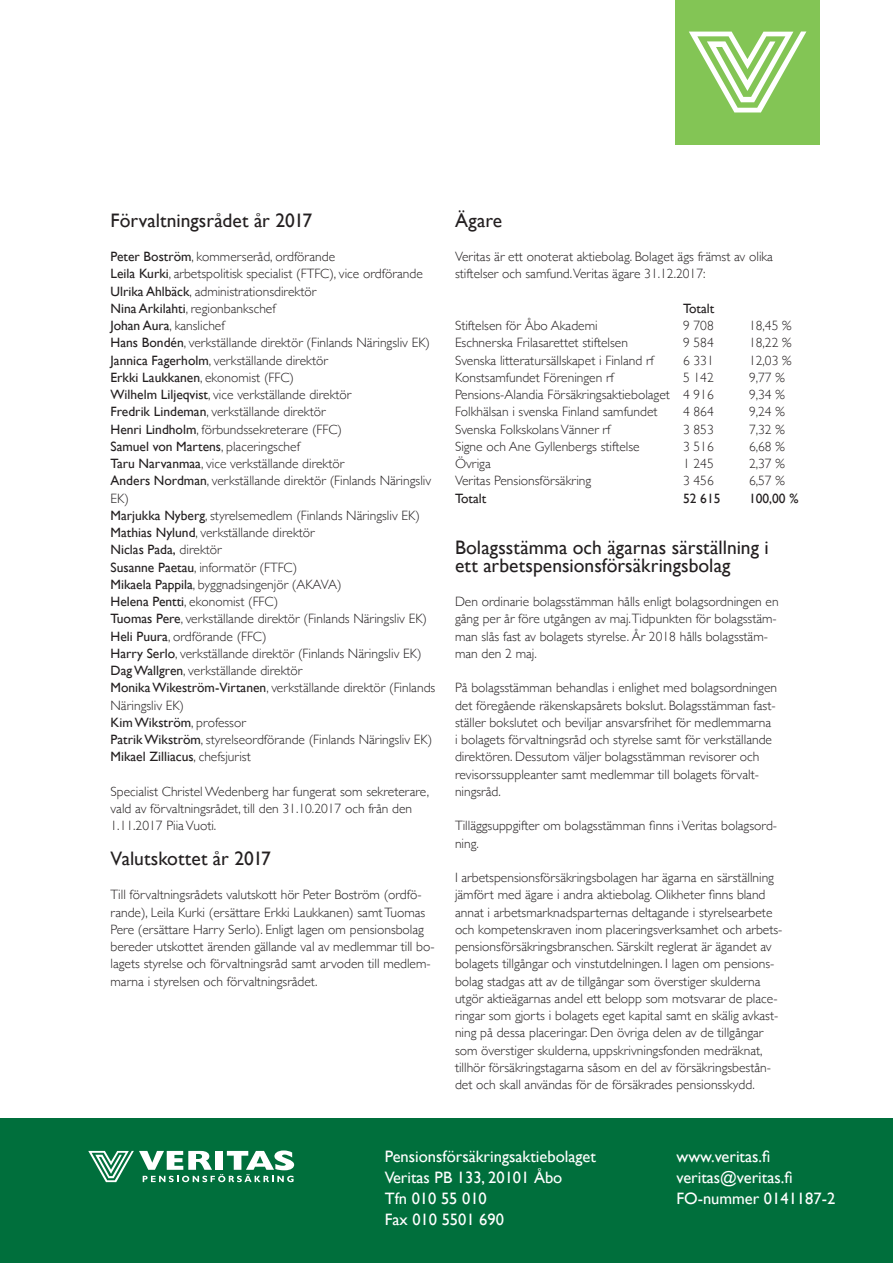
<style>
.page{position:relative;width:893px;height:1263px;background:#fff}
.page>*{position:absolute;margin:0;border:0;box-sizing:border-box;transform-origin:0 0}
.t1{font:19.5px/17.2px "Gill Sans";color:#231f20}
.t2{font:16.5px/21px "Gill Sans";color:#fff}
.t3{font:300 13.5px/17.2px "Gill Sans";color:#231f20}
.t4{font:13.5px "Gill Sans";color:#231f20}
.s1{font-weight:400}
</style>
<div class="page">
<div style="left:676px;top:0;width:144px;height:144px;background:#83c555"></div>
<svg style="left:689px;top:32px;width:117px;height:80px"></svg>
<div style="left:0;top:1119px;width:893px;height:144px;background:#006f3c"></div>
<svg style="left:88px;top:1150px;width:206px;height:32px"></svg>
<h1 class="t1" style="left:111px;top:211px;width:203px">Förvaltningsrådet år 2017</h1>
<p class="t3" style="left:111px;top:247px;width:326px"><span class="s1">Peter Boström</span>, kommerseråd, ordförande<br><span class="s1">Leila Kurki</span>, arbetspolitisk specialist (FTFC), vice ordförande <span class="s1">Ulrika Ahlbäck</span>, administrationsdirektör<br><span class="s1">Nina Arkilahti</span>, regionbankschef<br><span class="s1">Johan Aura</span>, kanslichef<br><span class="s1">Hans Bondén</span>, verkställande direktör (Finlands Näringsliv EK)<br><span class="s1">Jannica Fagerholm</span>, verkställande direktör<br><span class="s1">Erkki Laukkanen</span>, ekonomist (FFC)<br><span class="s1">Wilhelm Liljeqvist</span>, vice verkställande direktör<br><span class="s1">Fredrik Lindeman</span>, verkställande direktör<br><span class="s1">Henri Lindholm</span>, förbundssekreterare (FFC)<br><span class="s1">Samuel von Martens</span>, placeringschef<br><span class="s1">Taru Narvanmaa</span>, vice verkställande direktör<br><span class="s1">Anders Nordman</span>, verkställande direktör (Finlands Näringsliv EK)<br><span class="s1">Marjukka Nyberg</span>, styrelsemedlem (Finlands Näringsliv EK)<br><span class="s1">Mathias Nylund</span>, verkställande direktör<br><span class="s1">Niclas Pada,</span> direktör<br><span class="s1">Susanne Paetau</span>, informatör (FTFC)<br><span class="s1">Mikaela Pappila</span>, byggnadsingenjör (AKAVA)<br><span class="s1">Helena Pentti</span>, ekonomist (FFC)<br><span class="s1">Tuomas Pere</span>, verkställande direktör (Finlands Näringsliv EK)<br><span class="s1">Heli Puura</span>, ordförande (FFC)<br><span class="s1">Harry Serlo</span>, verkställande direktör (Finlands Näringsliv EK)<br><span class="s1">Dag Wallgren</span>, verkställande direktör<br><span class="s1">Monika Wikeström-Virtanen</span>, verkställande direktör (Finlands Näringsliv EK)<br><span class="s1">Kim Wikström</span>, professor<br><span class="s1">Patrik Wikström</span>, styrelseordförande (Finlands Näringsliv EK)<br><span class="s1">Mikael Zilliacus</span>, chefsjurist</p>
<p class="t3" style="left:111px;top:782px;width:320px">Specialist Christel Wedenberg har fungerat som sekreterare, vald av förvaltningsrådet, till den 31.10.2017 och från den<br>1.11.2017 Piia Vuoti.</p>
<h1 class="t1" style="left:111px;top:849px;width:162px">Valutskottet år 2017</h1>
<p class="t3" style="left:111px;top:886px;width:326px">Till förvaltningsrådets valutskott hör Peter Boström (ordfö&shy;rande), Leila Kurki (ersättare Erkki Laukkanen) samt Tuomas Pere (ersättare Harry Serlo). Enligt lagen om pensionsbolag bereder utskottet ärenden gällande val av medlemmar till bo&shy;lagets styrelse och förvaltningsråd samt arvoden till medlem&shy;marna i styrelsen och förvaltningsrådet.</p>
<h1 class="t1" style="left:455px;top:211px;width:49px">Ägare</h1>
<p class="t3" style="left:455px;top:247px;width:320px">Veritas är ett onoterat aktiebolag. Bolaget ägs främst av olika stiftelser och samfund.Veritas ägare 31.12.2017:</p>
<p class="t4" style="left:683px;top:300px;width:33px">Totalt</p>
<p class="t3" style="left:455px;top:316px;width:144px">Stiftelsen för Åbo Akademi</p>
<p class="t3" style="left:683px;top:316px;width:32px">9 708</p>
<p class="t3" style="left:749px;top:316px;width:44px">18,45 %</p>
<p class="t3" style="left:455px;top:334px;width:174px">Eschnerska Frilasarettet stiftelsen</p>
<p class="t3" style="left:683px;top:334px;width:32px">9 584</p>
<p class="t3" style="left:749px;top:334px;width:44px">18,22 %</p>
<p class="t3" style="left:455px;top:351px;width:200px">Svenska litteratursällskapet i Finland rf</p>
<p class="t3" style="left:683px;top:351px;width:32px">6 331</p>
<p class="t3" style="left:749px;top:351px;width:44px">12,03 %</p>
<p class="t3" style="left:455px;top:368px;width:160px">Konstsamfundet Föreningen rf</p>
<p class="t3" style="left:683px;top:368px;width:32px">5 142</p>
<p class="t3" style="left:749px;top:368px;width:37px">9,77 %</p>
<p class="t3" style="left:455px;top:385px;width:260px">Pensions-Alandia Försäkringsaktiebolaget 4 916</p>
<p class="t3" style="left:749px;top:385px;width:37px">9,34 %</p>
<p class="t3" style="left:455px;top:403px;width:204px">Folkhälsan i svenska Finland samfundet</p>
<p class="t3" style="left:683px;top:403px;width:32px">4 864</p>
<p class="t3" style="left:749px;top:403px;width:37px">9,24 %</p>
<p class="t3" style="left:455px;top:420px;width:157px">Svenska Folkskolans Vänner rf</p>
<p class="t3" style="left:683px;top:420px;width:32px">3 853</p>
<p class="t3" style="left:749px;top:420px;width:37px">7,32 %</p>
<p class="t3" style="left:455px;top:437px;width:186px">Signe och Ane Gyllenbergs stiftelse</p>
<p class="t3" style="left:683px;top:437px;width:32px">3 516</p>
<p class="t3" style="left:749px;top:437px;width:37px">6,68 %</p>
<p class="t3" style="left:455px;top:454px;width:37px">Övriga</p>
<p class="t3" style="left:683px;top:454px;width:32px">1 245</p>
<p class="t3" style="left:749px;top:454px;width:37px">2,37 %</p>
<p class="t3" style="left:455px;top:472px;width:138px">Veritas Pensionsförsäkring</p>
<p class="t3" style="left:683px;top:472px;width:32px">3 456</p>
<p class="t3" style="left:749px;top:472px;width:37px">6,57 %</p>
<p class="t4" style="left:455px;top:490px;width:33px">Totalt</p>
<p class="t4" style="left:683px;top:490px;width:39px">52 615</p>
<p class="t4" style="left:749px;top:490px;width:51px">100,00 %</p>
<h1 class="t1" style="left:455px;top:539px;width:315px">Bolagsstämma och ägarnas särställning i ett arbetspensionsförsäkringsbolag</h1>
<p class="t3" style="left:455px;top:592px;width:325px">Den ordinarie bolagsstämman hålls enligt bolagsordningen en gång per år före utgången av maj.Tidpunkten för bolagsstäm&shy;man slås fast av bolagets styrelse. År 2018 hålls bolagsstäm&shy;man den 2 maj.</p>
<p class="t3" style="left:455px;top:679px;width:324px">På bolagsstämman behandlas i enlighet med bolagsordningen det föregående räkenskapsårets bokslut. Bolagsstämman fast&shy;ställer bokslutet och beviljar ansvarsfrihet för medlemmarna<br>i bolagets förvaltningsråd och styrelse samt för verkställande direktören. Dessutom väljer bolagsstämman revisorer och revisorssuppleanter samt medlemmar till bolagets förvalt&shy;ningsråd.</p>
<p class="t3" style="left:455px;top:817px;width:324px">Tilläggsuppgifter om bolagsstämman finns i Veritas bolagsord&shy;ning.</p>
<p class="t3" style="left:455px;top:868px;width:329px">I arbetspensionsförsäkringsbolagen har ägarna en särställning jämfört med ägare i andra aktiebolag. Olikheter finns bland annat i arbetsmarknadsparternas deltagande i styrelsearbete och kompetenskraven inom placeringsverksamhet och arbets&shy;pensionsförsäkringsbranschen. Särskilt reglerat är ägandet av bolagets tillgångar och vinstutdelningen. I lagen om pensions&shy;bolag stadgas att av de tillgångar som överstiger skulderna utgör aktieägarnas andel ett belopp som motsvarar de place&shy;ringar som gjorts i bolagets eget kapital samt en skälig avkast&shy;ning på dessa placeringar. Den övriga delen av de tillgångar som överstiger skulderna, uppskrivningsfonden medräknat, tillhör försäkringstagarna såsom en del av försäkringsbestån&shy;det och skall användas för de försäkrades pensionsskydd.</p>
<p class="t2" style="left:385px;top:1146px;width:213px">Pensionsförsäkringsaktiebolaget<br>Veritas PB 133, 20101 Åbo<br>Tfn 010 55 010<br>Fax 010 5501 690</p>
<p class="t2" style="left:676px;top:1146px;width:160px">www.veritas.fi veritas@veritas.fi<br>FO-nummer 0141187-2</p>
</div>
